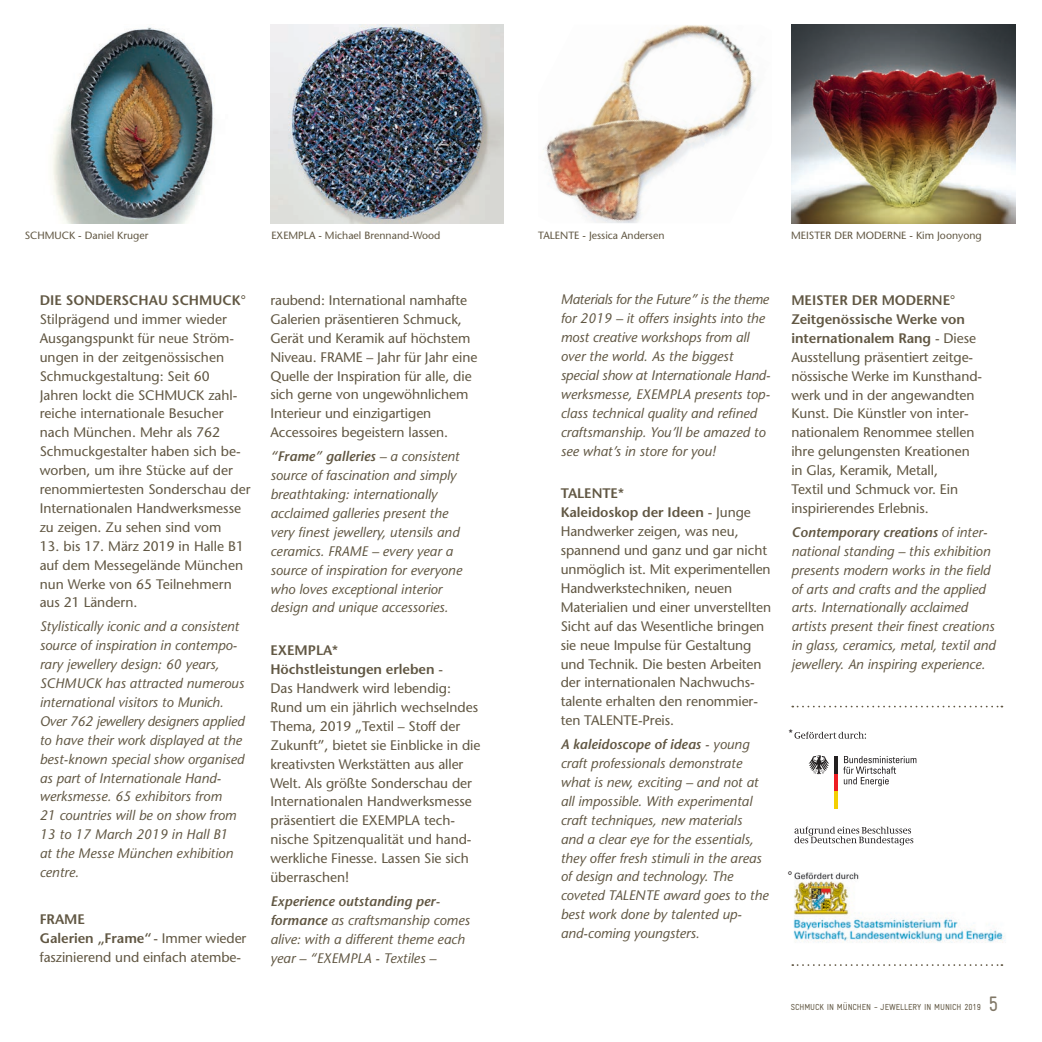
<style>
.page{position:relative;width:1042px;height:1042px;background:#fff}
.page>*{position:absolute;margin:0;border:0;box-sizing:border-box;transform-origin:0 0}
.t1{font:21px "Gravur Condensed";color:#807766}
.t2{font:13.83px/18.9px "Stone Sans";letter-spacing:-.005em;color:#615743}
.t3{font:italic 13.83px/18.9px "Stone Sans";color:#615743}
.t4{font:600 13.83px "Stone Sans";color:#615743}
.t5{font:600 12.25px "Stone Sans";color:#231f20}
.t6{font:10.5px "Stone Sans";color:#615743}
.t7{font:600 9.28px "Stone Sans";color:#231f20}
.t8{font:8.75px "Gravur Condensed";letter-spacing:-.01em;color:#615743}
.s1{font-weight:600}
</style>
<div class="page">
<img style="left:52px;top:27px;width:163px;height:196px">
<img style="left:270px;top:25px;width:234px;height:198px">
<img style="left:543px;top:25px;width:214px;height:198px">
<img style="left:791px;top:25px;width:225px;height:198px">
<svg style="left:794px;top:732px;width:72px;height:6px"></svg>
<svg style="left:794px;top:826px;width:119px;height:19px"></svg>
<hr style="left:834px;top:791px;width:3px;height:18px;background:#f4cf02">
<hr style="left:834px;top:773px;width:3px;height:18px;background:#ee1d23">
<hr style="left:834px;top:756px;width:3px;height:18px;background:#231f20">
<svg style="left:808px;top:755px;width:21px;height:19px"></svg>
<svg style="left:843px;top:756px;width:73px;height:30px"></svg>
<img style="left:793px;top:872px;width:211px;height:71px">
<svg style="left:792px;top:706px;width:210px;height:1px"></svg>
<svg style="left:792px;top:964px;width:210px;height:2px"></svg>
<p class="t6" style="left:25px;top:228px;width:125px">SCHMUCK - Daniel Kruger</p>
<p class="t6" style="left:271px;top:228px;width:171px">EXEMPLA - Michael Brennand-Wood</p>
<p class="t6" style="left:538px;top:228px;width:128px">TALENTE - Jessica Andersen</p>
<p class="t6" style="left:791px;top:228px;width:192px">MEISTER DER MODERNE - Kim Joonyong</p>
<p class="t4" style="left:40px;top:291px;width:208px">DIE SONDERSCHAU SCHMUCK°</p>
<p class="t2" style="left:40px;top:309px;width:212px">Stilprägend und immer wieder<br>Ausgangspunkt für neue Ström&shy;ungen in der zeitgenössischen<br>Schmuckgestaltung: Seit 60<br>Jahren lockt die SCHMUCK zahl&shy;reiche internationale Besucher nach München. Mehr als 762<br>Schmuckgestalter haben sich be&shy;worben, um ihre Stücke auf der renommiertesten Sonderschau der<br>Internationalen Handwerksmesse zu zeigen. Zu sehen sind vom</p>
<p class="t2" style="left:40px;top:536px;width:206px">13. bis 17. März 2019 in Halle B1 auf dem Messegelände München nun Werke von 65 Teilnehmern aus 21 Ländern.</p>
<p class="t3" style="left:40px;top:617px;width:206px">Stylistically iconic and a consistent source of inspiration in contempo&shy;rary jewellery design: 60 years,<br>SCHMUCK has attracted numerous international visitors to Munich.<br>Over 762 jewellery designers applied to have their work displayed at the best-known special show organised as part of Internationale Hand&shy;werksmesse. 65 exhibitors from<br>21 countries will be on show from<br>13 to 17 March 2019 in Hall B1<br>at the Messe München exhibition centre.</p>
<p class="t2" style="left:40px;top:909px;width:208px"><span class="s1">FRAME<br>Galerien „Frame“</span> - Immer wieder faszinierend und einfach atembe-</p>
<p class="t2" style="left:270px;top:291px;width:208px">raubend: International namhafte<br>Galerien präsentieren Schmuck,<br>Gerät und Keramik auf höchstem<br>Niveau. FRAME – Jahr für Jahr eine<br>Quelle der Inspiration für alle, die sich gerne von ungewöhnlichem<br>Interieur und einzigartigen<br>Accessoires begeistern lassen.</p>
<p class="t3" style="left:270px;top:447px;width:193px"><span class="s1">“Frame” galleries</span> – a consistent source of fascination and simply breathtaking: internationally acclaimed galleries present the very finest jewellery, utensils and ceramics. FRAME – every year a source of inspiration for everyone who loves exceptional interior design and unique accessories.</p>
<p class="t2" style="left:270px;top:641px;width:211px"><span class="s1">EXEMPLA*<br>Höchstleistungen erleben</span> -<br>Das Handwerk wird lebendig:<br>Rund um ein jährlich wechselndes<br>Thema, 2019 „Textil – Stoff der<br>Zukunft”, bietet sie Einblicke in die kreativsten Werkstätten aus aller<br>Welt. Als größte Sonderschau der<br>Internationalen Handwerksmesse präsentiert die EXEMPLA tech&shy;nische Spitzenqualität und hand&shy;werkliche Finesse. Lassen Sie sich überraschen!</p>
<p class="t3" style="left:270px;top:891px;width:201px"><span class="s1">Experience outstanding per&shy;formance</span> as craftsmanship comes alive: with a different theme each year – “EXEMPLA - Textiles –</p>
<p class="t3" style="left:561px;top:290px;width:211px">Materials for the Future” is the theme for 2019 – it offers insights into the most creative workshops from all over the world. As the biggest special show at Internationale Hand&shy;werksmesse, EXEMPLA presents top&shy;class technical quality and refined craftsmanship. You’ll be amazed to see what’s in store for you!</p>
<p class="t2" style="left:561px;top:484px;width:212px"><span class="s1">TALENTE*<br>Kaleidoskop der Ideen</span> - Junge<br>Handwerker zeigen, was neu, spannend und ganz und gar nicht unmöglich ist. Mit experimentellen<br>Handwerkstechniken, neuen<br>Materialien und einer unverstellten<br>Sicht auf das Wesentliche bringen sie neue Impulse für Gestaltung und Technik. Die besten Arbeiten der internationalen Nachwuchs&shy;talente erhalten den renommier&shy;ten TALENTE-Preis.</p>
<p class="t3" style="left:561px;top:735px;width:209px"><span class="s1">A kaleidoscope of ideas</span> - young craft professionals demonstrate what is new, exciting – and not at all impossible. With experimental craft techniques, new materials<br>and a clear eye for the essentials, they offer fresh stimuli in the areas of design and technology. The coveted TALENTE award goes to the best work done by talented up&shy;and-coming youngsters.</p>
<p class="t2" style="left:791px;top:291px;width:192px"><span class="s1">MEISTER DER MODERNE°<br>Zeitgenössische Werke von internationalem Rang</span> - Diese<br>Ausstellung präsentiert zeitge&shy;nössische Werke im Kunsthand&shy;werk und in der angewandten<br>Kunst. Die Künstler von inter&shy;nationalem Renommee stellen ihre gelungensten Kreationen in Glas, Keramik, Metall,<br>Textil und Schmuck vor. Ein inspirierendes Erlebnis.</p>
<p class="t3" style="left:791px;top:522px;width:206px"><span class="s1">Contemporary creations</span> of inter&shy;national standing – this exhibition presents modern works in the field of arts and crafts and the applied arts. Internationally acclaimed artists present their finest creations in glass, ceramics, metal, textil and jewellery. An inspiring experience.</p>
<p class="t7" style="left:789px;top:727px;width:5px">*</p>
<p class="t5" style="left:788px;top:868px;width:6px">°</p>
<p class="t8" style="left:791px;top:1002px;width:192px">SCHMUCK IN MÜNCHEN - JEWELLERY IN MUNICH 2019</p>
<h1 class="t1" style="left:988px;top:992px;width:12px">5</h1>
</div>
